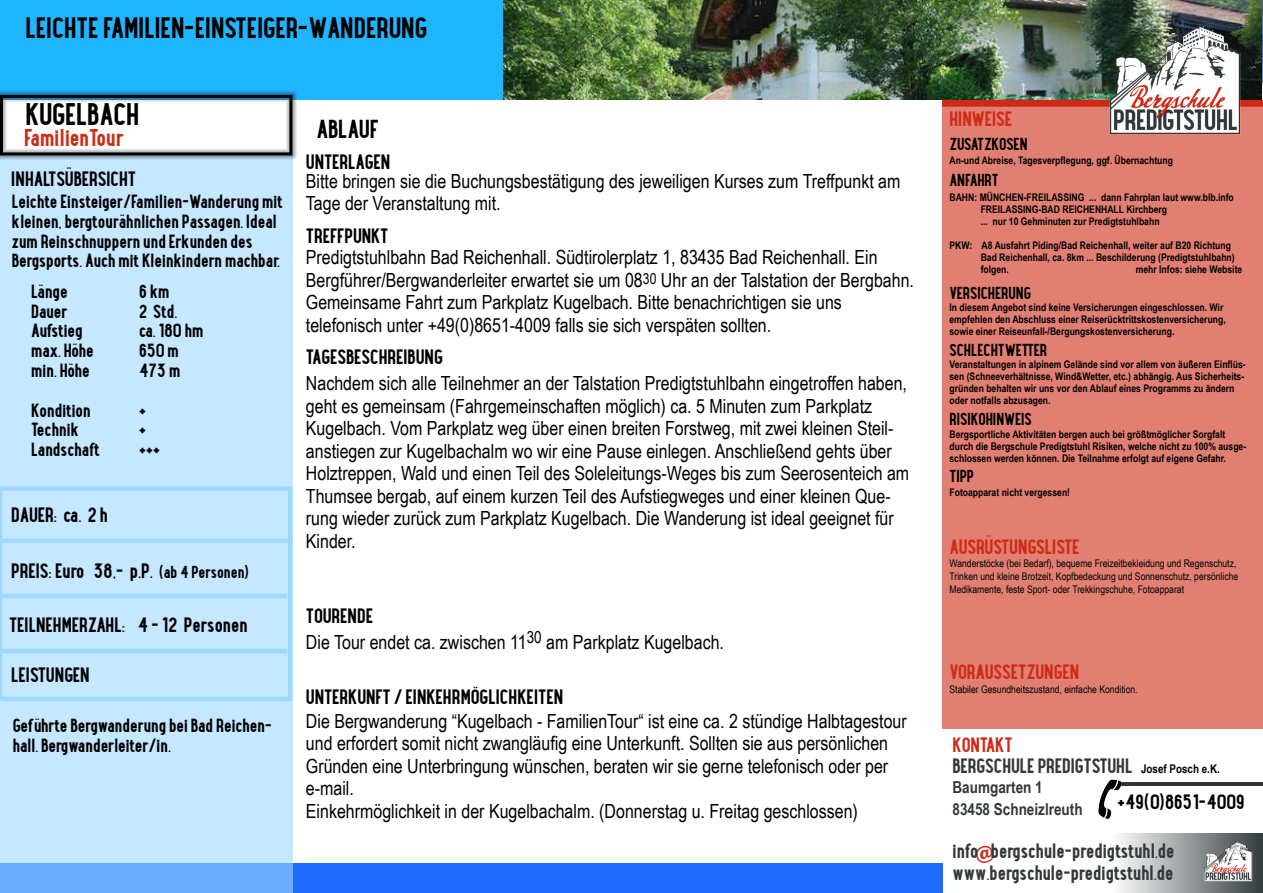
<style>
.page{position:relative;width:1263px;height:893px;background:#fff}
.page>*{position:absolute;margin:0;border:0;box-sizing:border-box;transform-origin:0 0}
.t1{font:700 27px "Maxwell Sans";color:#000}
.t2{font:700 25.5px "Maxwell Sans";color:#000}
.t3{font:700 22.5px "Maxwell Sans";color:#000}
.t4{font:700 21px "Maxwell Sans";color:#cf2a16}
.t5{font:19.5px/22.5px "Arial Narrow";color:#000}
.t6{font:700 18px "Maxwell Sans";color:#000}
.t7{font:700 18px/21.6px "Maxwell Sans";color:#30383b}
.t8{font:700 18px "Maxwell Sans";color:#cf2a16}
.t9{font:700 16.5px/19.8px "Maxwell Sans";color:#000}
.t10{font:700 16.5px/21.6px "Arial Narrow";color:#30383b}
.t11{font:700 15px "Maxwell Sans";color:#000}
.t12{font:700 10.5px/12px "Arial Narrow";color:#000}
.t13{font:10.5px/12.6px "Arial Narrow";color:#000}
.s1{font-size:15px}
.s2{font-family:"Arial Narrow";font-size:12px;color:#000}
</style>
<div class="page">
<div style="left:0;top:0;width:504px;height:99px;background:#20b5ff"></div>
<div style="left:942px;top:103px;width:321px;height:625px;background:#e27f73"></div>
<div style="left:942px;top:99px;width:321px;height:8px;background:#cf2a16"></div>
<div style="left:0;top:863px;width:942px;height:30px;background:#206aff"></div>
<img style="left:504px;top:0;width:757px;height:99px">
<svg style="left:0;top:160px;width:292px;height:733px;fill:#c5e7ff"></svg>
<img style="left:1102px;top:13px;width:146px;height:121px">
<svg style="left:942px;top:833px;width:321px;height:60px"></svg>
<img style="left:1201px;top:837px;width:54px;height:49px">
<hr style="left:1120px;top:782px;width:143px;height:3px;background:#30383b">
<img style="left:1098px;top:779px;width:34px;height:39px">
<div style="left:0;top:90px;width:297px;height:70px;background:#000;opacity:.75"></div>
<div style="left:0;top:95px;width:292px;height:60px;border:3px solid #000"></div>
<svg style="left:969px;top:839px;width:31px;height:30px"></svg>
<p class="t2" style="left:25px;top:10px;width:403px">LEICHTE FAMILIEN-EINSTEIGER-WANDERUNG</p>
<p class="t1" style="left:25px;top:95px;width:115px">KUGELBACH</p>
<p class="t4" style="left:24px;top:123px;width:101px">FamilienTour</p>
<p class="t6" style="left:11px;top:166px;width:126px">INHALTSÜBERSICHT</p>
<p class="t9" style="left:12px;top:191px;width:273px">Leichte Einsteiger/Familien-Wanderung mit kleinen, bergtourähnlichen Passagen. Ideal zum Reinschnuppern und Erkunden des Bergsports. Auch mit Kleinkindern machbar.</p>
<p class="t9" style="left:31px;top:281px;width:38px">Länge</p>
<p class="t9" style="left:139px;top:281px;width:32px">6 km</p>
<p class="t9" style="left:31px;top:301px;width:38px">Dauer</p>
<p class="t9" style="left:139px;top:301px;width:40px">2 Std.</p>
<p class="t9" style="left:31px;top:321px;width:53px">Aufstieg</p>
<p class="t9" style="left:139px;top:321px;width:66px">ca. 180 hm</p>
<p class="t9" style="left:31px;top:341px;width:64px">max. Höhe</p>
<p class="t9" style="left:139px;top:341px;width:41px">650 m</p>
<p class="t9" style="left:31px;top:360px;width:60px">min. Höhe</p>
<p class="t9" style="left:139px;top:360px;width:43px">473 m</p>
<p class="t9" style="left:31px;top:400px;width:61px">Kondition</p>
<p class="t9" style="left:139px;top:400px;width:9px">+</p>
<p class="t9" style="left:31px;top:420px;width:49px">Technik</p>
<p class="t9" style="left:139px;top:420px;width:9px">+</p>
<p class="t9" style="left:31px;top:440px;width:70px">Landschaft</p>
<p class="t9" style="left:139px;top:440px;width:23px">+++</p>
<p class="t6" style="left:11px;top:502px;width:98px">DAUER: ca. 2 h</p>
<p class="t6" style="left:11px;top:558px;width:239px">PREIS: Euro 38,- p.P. <span class="s1">(ab 4 Personen)</span></p>
<p class="t6" style="left:9px;top:612px;width:240px">TEILNEHMERZAHL: 4 - 12 Personen</p>
<p class="t6" style="left:11px;top:662px;width:80px">LEISTUNGEN</p>
<p class="t9" style="left:13px;top:716px;width:261px">Geführte Bergwanderung bei Bad Reichen&shy;hall. Bergwanderleiter/in.</p>
<p class="t3" style="left:316px;top:113px;width:64px">ABLAUF</p>
<p class="t6" style="left:306px;top:149px;width:86px">UNTERLAGEN</p>
<p class="t5" style="left:306px;top:169px;width:596px">Bitte bringen sie die Buchungsbestätigung des jeweiligen Kurses zum Treffpunkt am<br>Tage der Veranstaltung mit.</p>
<p class="t6" style="left:306px;top:223px;width:84px">TREFFPUNKT</p>
<p class="t5" style="left:306px;top:245px;width:610px">Predigtstuhlbahn Bad Reichenhall. Südtirolerplatz 1, 83435 Bad Reichenhall. Ein<br>Bergführer/Bergwanderleiter erwartet sie um 08<sup>30</sup> Uhr an der Talstation der Bergbahn.<br>Gemeinsame Fahrt zum Parkplatz Kugelbach. Bitte benachrichtigen sie uns</p>
<p class="t5" style="left:306px;top:313px;width:467px">telefonisch unter +49(0)8651-4009 falls sie sich verspäten sollten.</p>
<p class="t6" style="left:306px;top:344px;width:138px">TAGESBESCHREIBUNG</p>
<p class="t5" style="left:306px;top:371px;width:605px">Nachdem sich alle Teilnehmer an der Talstation Predigtstuhlbahn eingetroffen haben, geht es gemeinsam (Fahrgemeinschaften möglich) ca. 5 Minuten zum Parkplatz Kugelbach. Vom Parkplatz weg über einen breiten Forstweg, mit zwei kleinen Steil&shy;anstiegen zur Kugelbachalm wo wir eine Pause einlegen. Anschließend gehts über Holztreppen, Wald und einen Teil des Soleleitungs-Weges bis zum Seerosenteich am Thumsee bergab, auf einem kurzen Teil des Aufstiegweges und einer kleinen Que&shy;rung wieder zurück zum Parkplatz Kugelbach. Die Wanderung ist ideal geeignet für Kinder.</p>
<p class="t6" style="left:306px;top:603px;width:69px">TOURENDE</p>
<p class="t5" style="left:306px;top:630px;width:420px">Die Tour endet ca. zwischen 11<sup>30</sup> am Parkplatz Kugelbach.</p>
<p class="t6" style="left:306px;top:684px;width:259px">UNTERKUNFT / EINKEHRMÖGLICHKEITEN</p>
<p class="t5" style="left:306px;top:709px;width:602px">Die Bergwanderung “Kugelbach - FamilienTour“ ist eine ca. 2 stündige Halbtagestour und erfordert somit nicht zwangläufig eine Unterkunft. Sollten sie aus persönlichen Gründen eine Unterbringung wünschen, beraten wir sie gerne telefonisch oder per e-mail.</p>
<p class="t5" style="left:306px;top:799px;width:553px">Einkehrmöglichkeit in der Kugelbachalm. (Donnerstag u. Freitag geschlossen)</p>
<p class="t8" style="left:949px;top:106px;width:64px">HINWEISE</p>
<p class="t11" style="left:949px;top:134px;width:80px">ZUSATZKOSEN</p>
<p class="t11" style="left:949px;top:170px;width:51px">ANFAHRT</p>
<p class="t12" style="left:949px;top:153px;width:225px">An-und Abreise, Tagesverpflegung, ggf. Übernachtung</p>
<p class="t12" style="left:949px;top:190px;width:286px">BAHN: MÜNCHEN-FREILASSING ... dann Fahrplan laut www.blb.info</p>
<p class="t12" style="left:981px;top:202px;width:188px">FREILASSING-BAD REICHENHALL Kirchberg</p>
<p class="t12" style="left:981px;top:214px;width:180px">... nur 10 Gehminuten zur Predigtstuhlbahn</p>
<p class="t12" style="left:949px;top:238px;width:283px">PKW: A8 Ausfahrt Piding/Bad Reichenhall, weiter auf B20 Richtung</p>
<p class="t12" style="left:981px;top:250px;width:256px">Bad Reichenhall, ca. 8km ... Beschilderung (Predigtstuhlbahn)</p>
<p class="t12" style="left:981px;top:262px;width:30px">folgen.</p>
<p class="t12" style="left:1136px;top:262px;width:108px">mehr Infos: siehe Website</p>
<p class="t12" style="left:949px;top:300px;width:278px">In diesem Angebot sind keine Versicherungen eingeschlossen. Wir empfehlen den Abschluss einer Reiserücktrittskostenversicherung, sowie einer Reiseunfall-/Bergungskostenversicherung.</p>
<p class="t12" style="left:949px;top:358px;width:298px">Veranstaltungen in alpinem Gelände sind vor allem von äußeren Einflüs&shy;sen (Schneeverhältnisse, Wind&amp;Wetter, etc.) abhängig. Aus Sicherheits&shy;gründen behalten wir uns vor den Ablauf eines Programms zu ändern oder notfalls abzusagen.</p>
<p class="t12" style="left:949px;top:427px;width:298px">Bergsportliche Aktivitäten bergen auch bei größtmöglicher Sorgfalt durch die Bergschule Predigtstuhl Risiken, welche nicht zu 100% ausge&shy;schlossen werden können. Die Teilnahme erfolgt auf eigene Gefahr.</p>
<p class="t12" style="left:949px;top:486px;width:122px">Fotoapparat nicht vergessen!</p>
<p class="t11" style="left:949px;top:282px;width:83px">VERSICHERUNG</p>
<p class="t11" style="left:949px;top:339px;width:99px">SCHLECHTWETTER</p>
<p class="t11" style="left:949px;top:408px;width:84px">RISIKOHINWEIS</p>
<p class="t11" style="left:949px;top:465px;width:26px">TIPP</p>
<p class="t8" style="left:949px;top:534px;width:132px">AUSRÜSTUNGSLISTE</p>
<p class="t13" style="left:949px;top:557px;width:290px">Wanderstöcke (bei Bedarf), bequeme Freizeitbekleidung und Regenschutz,<br>Trinken und kleine Brotzeit, Kopfbedeckung und Sonnenschutz, persönliche<br>Medikamente, feste Sport- oder Trekkingschuhe, Fotoapparat</p>
<p class="t8" style="left:949px;top:659px;width:131px">VORAUSSETZUNGEN</p>
<p class="t13" style="left:949px;top:682px;width:190px">Stabiler Gesundheitszustand, einfache Kondition.</p>
<p class="t8" style="left:952px;top:732px;width:62px">KONTAKT</p>
<p class="t7" style="left:952px;top:755px;width:269px">BERGSCHULE PREDIGTSTUHL <span class="s2">Josef Posch e.K.</span></p>
<p class="t10" style="left:952px;top:776px;width:132px">Baumgarten 1<br>83458 Schneizlreuth</p>
<p class="t7" style="left:952px;top:840px;width:224px">info bergschule-predigtstuhl.de www.bergschule-predigtstuhl.de</p>
<p class="t6" style="left:1117px;top:789px;width:129px">+49(0)8651-4009</p>
</div>
